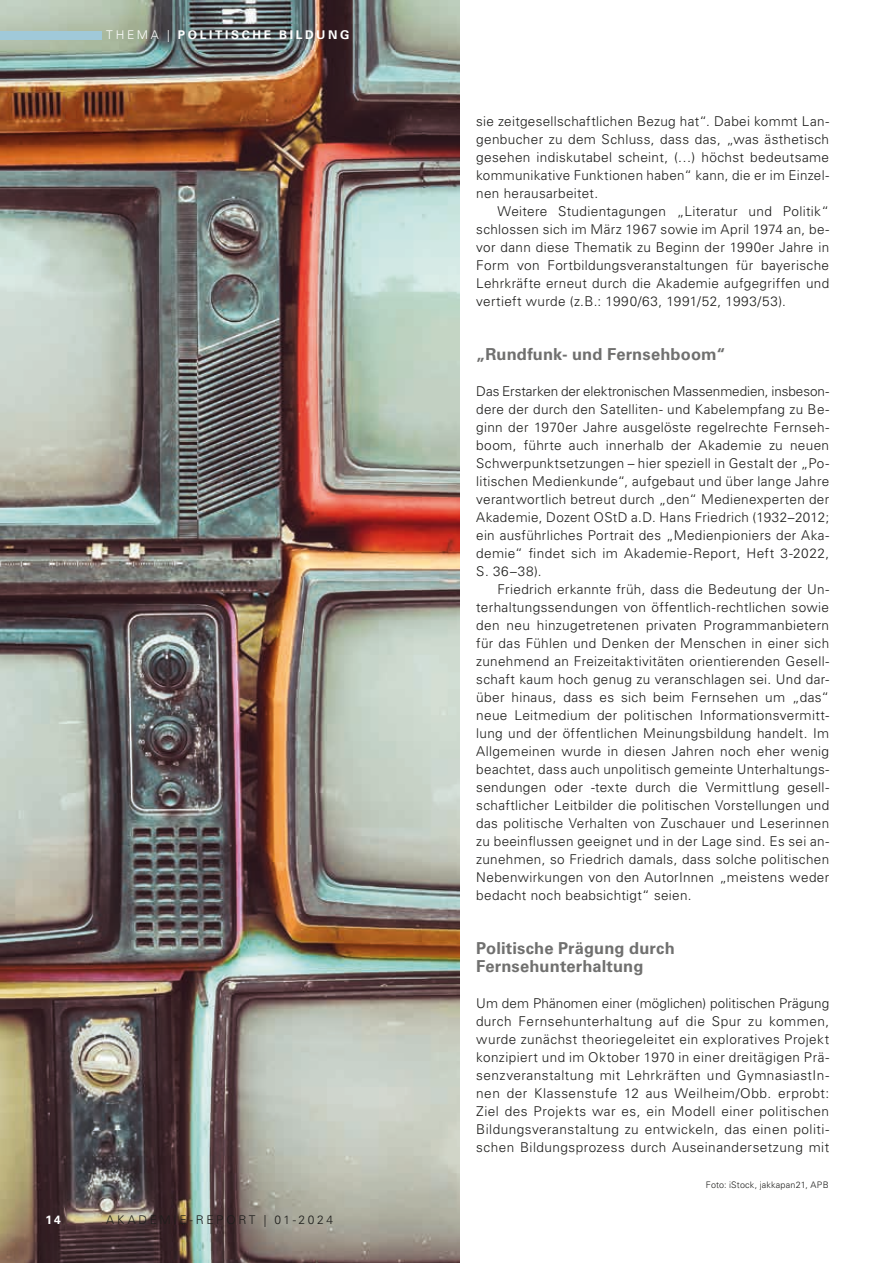
<style>
.page{position:relative;width:893px;height:1263px;background:#fff}
.page>*{position:absolute;margin:0;border:0;box-sizing:border-box;transform-origin:0 0}
.t1{font:700 16.5px/18px "Univers LT Std";letter-spacing:.005em;color:#70706f}
.t2{font:300 13.5px/18px "Univers LT Std";letter-spacing:.025em;color:#1d1d1b;text-align:justify}
.t3{font:700 12px "Univers LT Std";letter-spacing:.22em;color:#fff}
.t4{font:300 12px "Univers LT Std";letter-spacing:.22em;color:#1d1d1b}
.t5{font:300 9px "Univers LT Std";letter-spacing:.02em;color:#1d1d1b}
.s1{font-weight:300}
</style>
<div class="page">
<img style="left:0;top:0;width:459px;height:1263px">
<div style="left:0;top:32px;width:102px;height:8px;background:#a0c9d9"></div>
<p class="t3" style="left:106px;top:28px;width:245px"><span class="s1">THEMA |</span> POLITISCHE BILDUNG</p>
<p class="t3" style="left:45px;top:1213px;width:17px">14</p>
<p class="t4" style="left:106px;top:1213px;width:228px">AKADEMIE-REPORT | 01-2024</p>
<p class="t2" style="left:476px;top:112px;width:354px">sie zeitgesellschaftlichen Bezug hat“. Dabei kommt Lan&shy;genbucher zu dem Schluss, dass das, „was ästhetisch gesehen indiskutabel scheint, (…) höchst bedeutsame kommunikative Funktionen haben“ kann, die er im Einzel&shy;nen herausarbeitet.</p>
<p class="t2" style="left:476px;top:202px;width:354px;text-indent:21px">Weitere Studientagungen „Literatur und Politik“ schlossen sich im März 1967 sowie im April 1974 an, be&shy;vor dann diese Thematik zu Beginn der 1990er Jahre in Form von Fortbildungsveranstaltungen für bayerische Lehrkräfte erneut durch die Akademie aufgegriffen und vertieft wurde (z.B.: 1990/63, 1991/52, 1993/53).</p>
<p class="t1" style="left:476px;top:345px;width:251px">„Rundfunk- und Fernsehboom“</p>
<p class="t2" style="left:476px;top:382px;width:354px">Das Erstarken der elektronischen Massenmedien, insbeson&shy;dere der durch den Satelliten- und Kabelempfang zu Be&shy;ginn der 1970er Jahre ausgelöste regelrechte Fernseh&shy;boom, führte auch innerhalb der Akademie zu neuen Schwerpunktsetzungen – hier speziell in Gestalt der „Po&shy;litischen Medienkunde“, aufgebaut und über lange Jahre verantwortlich betreut durch „den“ Medienexperten der Akademie, Dozent OStD a.D. Hans Friedrich (1932–2012; ein ausführliches Portrait des „Medienpioniers der Aka&shy;demie“ findet sich im Akademie-Report, Heft 3-2022, S. 36–38).</p>
<p class="t2" style="left:476px;top:580px;width:354px;text-indent:21px">Friedrich erkannte früh, dass die Bedeutung der Un&shy;terhaltungssendungen von öffentlich-rechtlichen sowie den neu hinzugetretenen privaten Programmanbietern für das Fühlen und Denken der Menschen in einer sich zunehmend an Freizeitaktivitäten orientierenden Gesell&shy;schaft kaum hoch genug zu veranschlagen sei. Und dar&shy;über hinaus, dass es sich beim Fernsehen um „das“ neue Leitmedium der politischen Informationsvermitt&shy;lung und der öffentlichen Meinungsbildung handelt. Im Allgemeinen wurde in diesen Jahren noch eher wenig beachtet, dass auch unpolitisch gemeinte Unterhaltungs&shy;sendungen oder -texte durch die Vermittlung gesell&shy;schaftlicher Leitbilder die politischen Vorstellungen und das politische Verhalten von Zuschauer und Leserinnen zu beeinflussen geeignet und in der Lage sind. Es sei an&shy;zunehmen, so Friedrich damals, dass solche politischen Nebenwirkungen von den AutorInnen „meistens weder bedacht noch beabsichtigt“ seien.</p>
<p class="t1" style="left:476px;top:939px;width:200px">Politische Prägung durch<br>Fernsehunterhaltung</p>
<p class="t2" style="left:476px;top:994px;width:354px">Um dem Phänomen einer (möglichen) politischen Prägung durch Fernsehunterhaltung auf die Spur zu kommen, wurde zunächst theoriegeleitet ein exploratives Projekt konzipiert und im Oktober 1970 in einer dreitägigen Prä&shy;senzveranstaltung mit Lehrkräften und GymnasiastIn&shy;nen der Klassenstufe 12 aus Weilheim/Obb. erprobt:<br>Ziel des Projekts war es, ein Modell einer politischen Bildungsveranstaltung zu entwickeln, das einen politi&shy;schen Bildungsprozess durch Auseinandersetzung mit</p>
<p class="t5" style="left:706px;top:1179px;width:124px">Foto: iStock, jakkapan21, APB</p>
</div>
